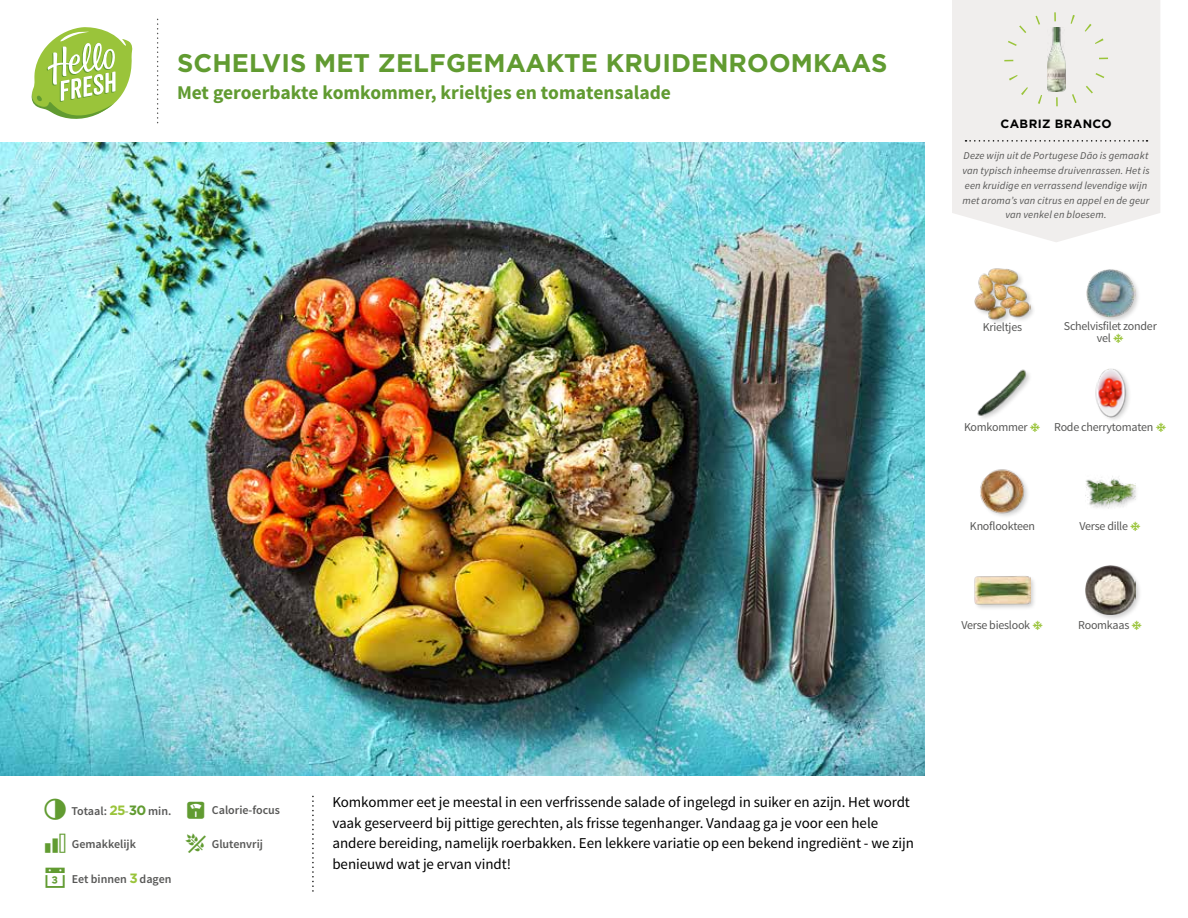
<style>
.page{position:relative;width:1188px;height:918px;background:#fff}
.page>*{position:absolute;margin:0;border:0;box-sizing:border-box;transform-origin:0 0}
.t1{font:700 25.5px "Gotham";letter-spacing:.005em;color:#619b31}
.t2{font:25.5px "hellofresh icon font";color:#619b31}
.t3{font:700 19.5px "Source Sans Pro";color:#619b31}
.t4{font:15px/20.5px "Source Sans Pro";letter-spacing:-.005em;color:#000}
.t5{font:12px/12px "Source Sans Pro";letter-spacing:-.02em;color:#575756}
.t6{font:600 12px "Source Sans Pro";color:#575756}
.t7{font:700 12px "Gotham";letter-spacing:.03em;color:#000}
.t8{font:italic 10.5px/14.7px "Source Sans Pro";letter-spacing:.015em;color:#575756;text-align:center}
.s1{font-family:"Gotham";font-weight:700;font-size:13.5px;color:#9ac43a}
.s2{color:#87ac54}
.s3{font-family:"Gotham";font-weight:700;font-size:13.5px;color:#619b31}
</style>
<div class="page">
<svg style="left:31px;top:27px;width:102px;height:92px"></svg>
<img style="left:0;top:142px;width:925px;height:634px">
<div style="left:952px;top:0;width:208px;height:242px;background:#f0eeed"></div>
<svg style="left:966px;top:140px;width:182px;height:2px"></svg>
<div style="left:1004px;top:12px;width:104px;height:94px;border:9px dashed #9ac43a;border-radius:50%"></div>
<div style="left:1086px;top:268px;width:55px;height:56px;background:#000;opacity:.2"></div>
<img style="left:1086px;top:268px;width:49px;height:50px">
<div style="left:1085px;top:478px;width:56px;height:34px;background:#000;opacity:.2"></div>
<img style="left:1085px;top:476px;width:50px;height:36px">
<div style="left:1095px;top:368px;width:38px;height:55px;background:#000;opacity:.2"></div>
<img style="left:1095px;top:368px;width:38px;height:49px">
<div style="left:1084px;top:564px;width:59px;height:58px;background:#000;opacity:.2"></div>
<img style="left:1085px;top:565px;width:50px;height:50px">
<div style="left:973px;top:267px;width:63px;height:59px;background:#000;opacity:.2"></div>
<img style="left:973px;top:267px;width:57px;height:55px">
<img style="left:980px;top:469px;width:48px;height:47px">
<div style="left:973px;top:575px;width:64px;height:37px;background:#000;opacity:.2"></div>
<img style="left:973px;top:575px;width:57px;height:37px">
<img style="left:977px;top:369px;width:53px;height:50px">
<img style="left:1047px;top:28px;width:18px;height:63px">
<h1 class="t1" style="left:177px;top:46px;width:712px">SCHELVIS MET ZELFGEMAAKTE KRUIDENROOMKAAS</h1>
<h2 class="t3" style="left:177px;top:80px;width:495px">Met geroerbakte komkommer, krieltjes en tomatensalade</h2>
<p class="t7" style="left:1001px;top:116px;width:113px">CABRIZ BRANCO</p>
<p class="t8" style="left:962px;top:149px;width:189px">Deze wijn uit de Portugese Dão is gemaakt van typisch inheemse druivenrassen. Het is een kruidige en verrassend levendige wijn met aroma’s van citrus en appel en de geur van venkel en bloesem.</p>
<p class="t5" style="left:983px;top:321px;width:41px">Krieltjes</p>
<p class="t5" style="left:1097px;top:321px;width:62px;text-indent:-33px">Schelvisfilet zonder vel</p>
<p class="t5" style="left:964px;top:421px;width:65px">Komkommer</p>
<p class="t5" style="left:1054px;top:421px;width:101px">Rode cherrytomaten</p>
<p class="t5" style="left:970px;top:520px;width:67px">Knoflookteen</p>
<p class="t5" style="left:1079px;top:520px;width:50px">Verse dille</p>
<p class="t5" style="left:961px;top:619px;width:70px">Verse bieslook</p>
<p class="t5" style="left:1078px;top:619px;width:53px">Roomkaas</p>
<p class="t6" style="left:71px;top:803px;width:101px">Totaal: <span class="s1">25</span><span class="s2">-</span><span class="s3">30</span> min.</p>
<p class="t6" style="left:212px;top:803px;width:70px">Calorie-focus</p>
<p class="t6" style="left:72px;top:837px;width:66px">Gemakkelijk</p>
<p class="t6" style="left:212px;top:837px;width:53px">Glutenvrij</p>
<p class="t6" style="left:72px;top:871px;width:101px">Eet binnen <span class="s1">3</span> dagen</p>
<h1 class="t2" style="left:43px;top:866px;width:27px">▪</h1>
<p class="t4" style="left:332px;top:792px;width:583px">Komkommer eet je meestal in een verfrissende salade of ingelegd in suiker en azijn. Het wordt vaak geserveerd bij pittige gerechten, als frisse tegenhanger. Vandaag ga je voor een hele andere bereiding, namelijk roerbakken. Een lekkere variatie op een bekend ingrediënt - we zijn benieuwd wat je ervan vindt!</p>
</div>
